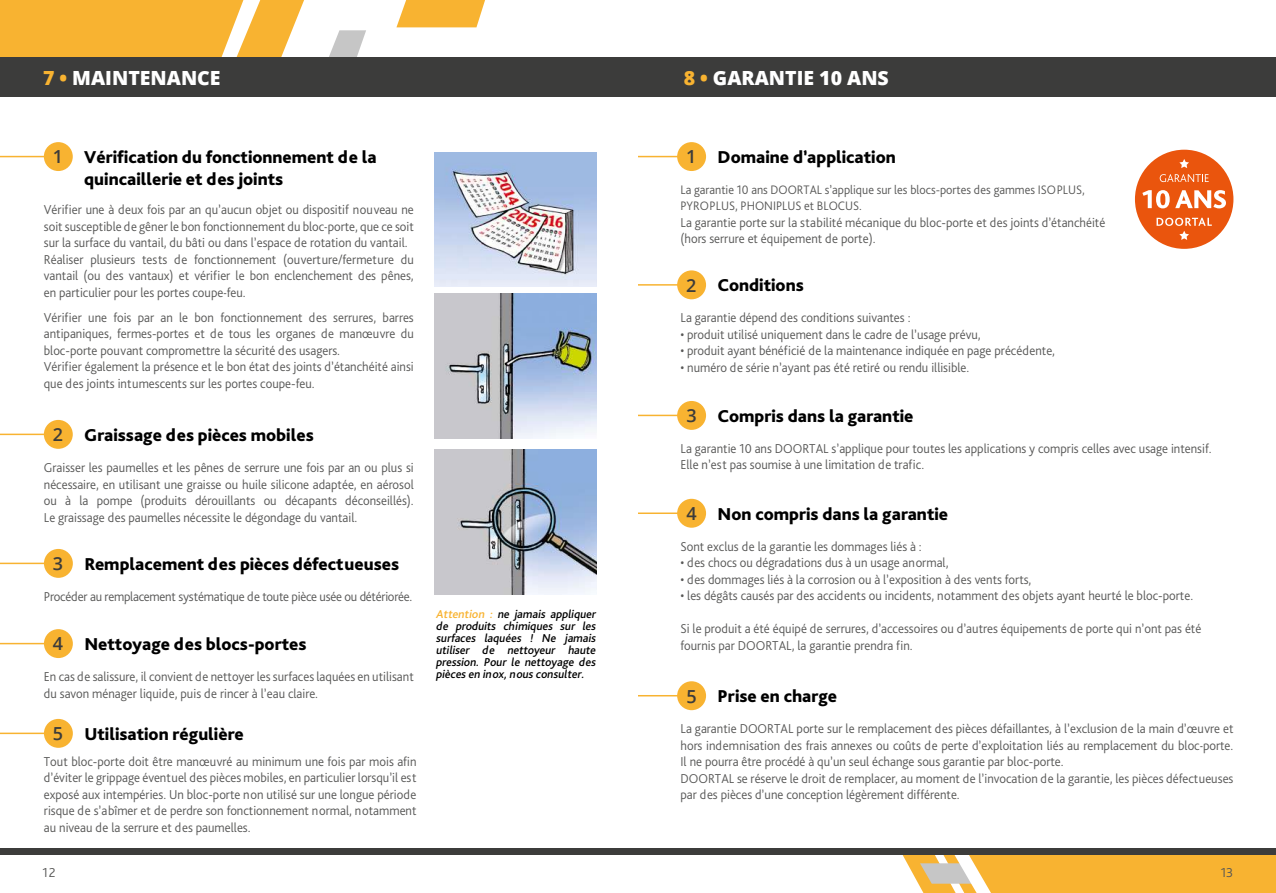
<style>
.page{position:relative;width:1276px;height:893px;background:#fff}
.page>*{position:absolute;margin:0;border:0;box-sizing:border-box;transform-origin:0 0}
.t1{font:800 19.5px "Open Sans";color:#fff}
.t2{font:800 18px/21.6px "Bliss Pro";color:#000}
.t3{font:600 18px "Open Sans";color:#3c3c3b}
.t4{font:300 13.5px/16.5px "Bliss Pro";color:#575756;scale:.95 1}
.t5{font:300 13.5px "Bliss Pro";letter-spacing:-.02em;color:#575756;scale:.95 1}
.t6{font:300 13.5px "Bliss Pro";color:#575756}
.t7{font:300 12.9px/16.5px "Bliss Pro";color:#575756;scale:.95 1}
.t8{font:italic 500 12px/12px "Bliss Pro";color:#000;text-align:justify}
.s1{color:#f8b331}
</style>
<div class="page">
<div style="left:1135px;top:150px;width:98px;height:99px;background:#ea550d;border-radius:50%"></div>
<svg style="left:1159px;top:174px;width:49px;height:8px"></svg>
<svg style="left:1142px;top:190px;width:27px;height:18px"></svg>
<svg style="left:1175px;top:190px;width:51px;height:18px"></svg>
<svg style="left:1179px;top:159px;width:10px;height:9px"></svg>
<svg style="left:1156px;top:218px;width:55px;height:22px"></svg>
<img style="left:435px;top:294px;width:161px;height:145px">
<img style="left:435px;top:450px;width:161px;height:145px">
<img style="left:435px;top:153px;width:161px;height:133px">
<hr style="left:0;top:156px;width:59px;height:1px;background:#f8b331">
<hr style="left:638px;top:156px;width:54px;height:1px;background:#f8b331">
<hr style="left:638px;top:284px;width:54px;height:2px;background:#f8b331">
<hr style="left:638px;top:415px;width:54px;height:1px;background:#f8b331">
<hr style="left:638px;top:512px;width:54px;height:2px;background:#f8b331">
<hr style="left:638px;top:695px;width:54px;height:1px;background:#f8b331">
<hr style="left:0;top:434px;width:59px;height:1px;background:#f8b331">
<hr style="left:0;top:563px;width:59px;height:1px;background:#f8b331">
<hr style="left:0;top:643px;width:59px;height:1px;background:#f8b331">
<hr style="left:0;top:733px;width:59px;height:1px;background:#f8b331">
<div style="left:44px;top:142px;width:29px;height:29px;background:#f8b331;border-radius:50%"></div>
<div style="left:677px;top:142px;width:29px;height:29px;background:#f8b331;border-radius:50%"></div>
<div style="left:677px;top:270px;width:29px;height:29px;background:#f8b331;border-radius:50%"></div>
<div style="left:677px;top:401px;width:29px;height:29px;background:#f8b331;border-radius:50%"></div>
<div style="left:677px;top:499px;width:29px;height:29px;background:#f8b331;border-radius:50%"></div>
<div style="left:677px;top:681px;width:29px;height:29px;background:#f8b331;border-radius:50%"></div>
<div style="left:44px;top:420px;width:29px;height:29px;background:#f8b331;border-radius:50%"></div>
<div style="left:44px;top:549px;width:29px;height:29px;background:#f8b331;border-radius:50%"></div>
<div style="left:44px;top:629px;width:29px;height:29px;background:#f8b331;border-radius:50%"></div>
<div style="left:44px;top:719px;width:29px;height:29px;background:#f8b331;border-radius:50%"></div>
<svg style="left:902px;top:855px;width:374px;height:38px;background:#f5ba49"></svg>
<svg style="left:0;top:0;width:304px;height:57px;background:#f8b942"></svg>
<svg style="left:329px;top:30px;width:37px;height:27px"></svg>
<svg style="left:396px;top:0;width:89px;height:27px;background:#f8bb47"></svg>
<div style="left:0;top:57px;width:638px;height:40px;background:#3c3c3b"></div>
<div style="left:638px;top:57px;width:638px;height:40px;background:#3c3c3b"></div>
<div style="left:0;top:848px;width:1276px;height:7px;background:#3c3c3b"></div>
<h1 class="t1" style="left:684px;top:63px;width:186px"><span class="s1">8</span> INTRODUCTION</h1>
<h1 class="t1" style="left:43px;top:63px;width:179px"><span class="s1">7 •</span> MAINTENANCE</h1>
<h1 class="t1" style="left:683px;top:63px;width:207px"><span class="s1">1 •</span> GARANTIE 10 ANS</h1>
<h2 class="t2" style="left:84px;top:146px;width:294px">Vérification du fonctionnement de la quincaillerie et des joints</h2>
<h2 class="t2" style="left:717px;top:146px;width:180px">Domaine d’application</h2>
<h2 class="t3" style="left:53px;top:145px;width:12px">1</h2>
<h2 class="t3" style="left:686px;top:145px;width:12px">1</h2>
<p class="t7" style="left:680px;top:181px;width:427px">La garantie 10 ans DOORTAL s’applique sur les blocs-portes des gammes ISOPLUS,<br>PYROPLUS, PHONIPLUS et BLOCUS.</p>
<p class="t4" style="left:680px;top:214px;width:448px">La garantie porte sur la stabilité mécanique du bloc-porte et des joints d’étanchéité (hors serrure et équipement de porte).</p>
<p class="t4" style="left:44px;top:201px;width:391px">Vérifier une à deux fois par an qu’aucun objet ou dispositif nouveau ne soit susceptible de gêner le bon fonctionnement du bloc-porte, que ce soit sur la surface du vantail, du bâti ou dans l’espace de rotation du vantail.<br>Réaliser plusieurs tests de fonctionnement (ouverture/fermeture du vantail (ou des vantaux) et vérifier le bon enclenchement des pênes, en particulier pour les portes coupe-feu.</p>
<p class="t4" style="left:44px;top:309px;width:391px">Vérifier une fois par an le bon fonctionnement des serrures, barres antipaniques, fermes-portes et de tous les organes de manœuvre du bloc-porte pouvant compromettre la sécurité des usagers.<br>Vérifier également la présence et le bon état des joints d’étanchéité ainsi que des joints intumescents sur les portes coupe-feu.</p>
<h2 class="t2" style="left:717px;top:274px;width:88px">Conditions</h2>
<h2 class="t3" style="left:686px;top:273px;width:12px">2</h2>
<p class="t4" style="left:680px;top:309px;width:244px">La garantie dépend des conditions suivantes :</p>
<p class="t4" style="left:680px;top:326px;width:317px">• produit utilisé uniquement dans le cadre de l’usage prévu,</p>
<p class="t4" style="left:680px;top:342px;width:396px">• produit ayant bénéficié de la maintenance indiquée en page précédente,</p>
<p class="t4" style="left:680px;top:359px;width:305px">• numéro de série n’ayant pas été retiré ou rendu illisible.</p>
<h2 class="t3" style="left:53px;top:422px;width:12px">2</h2>
<h2 class="t2" style="left:84px;top:424px;width:231px">Graissage des pièces mobiles</h2>
<p class="t4" style="left:44px;top:459px;width:391px;text-align:justify">Graisser les paumelles et les pênes de serrure une fois par an ou plus si nécessaire, en utilisant une graisse ou huile silicone adaptée, en aérosol ou à la pompe (produits dérouillants ou décapants déconseillés).<br>Le graissage des paumelles nécessite le dégondage du vantail.</p>
<h2 class="t3" style="left:53px;top:551px;width:12px">3</h2>
<h2 class="t2" style="left:84px;top:553px;width:316px">Remplacement des pièces défectueuses</h2>
<p class="t5" style="left:44px;top:588px;width:389px">Procéder au remplacement systématique de toute pièce usée ou détériorée.</p>
<h2 class="t3" style="left:53px;top:632px;width:12px">4</h2>
<h2 class="t2" style="left:84px;top:633px;width:224px">Nettoyage des blocs-portes</h2>
<p class="t4" style="left:44px;top:668px;width:391px">En cas de salissure, il convient de nettoyer les surfaces laquées en utilisant du savon ménager liquide, puis de rincer à l’eau claire.</p>
<h2 class="t3" style="left:53px;top:721px;width:12px">5</h2>
<h2 class="t2" style="left:84px;top:722px;width:161px">Utilisation régulière</h2>
<p class="t4" style="left:44px;top:753px;width:394px;text-align:justify">Tout bloc-porte doit être manœuvré au minimum une fois par mois afin d’éviter le grippage éventuel des pièces mobiles, en particulier lorsqu’il est exposé aux intempéries. Un bloc-porte non utilisé sur une longue période risque de s’abîmer et de perdre son fonctionnement normal, notamment au niveau de la serrure et des paumelles.</p>
<p class="t6" style="left:43px;top:864px;width:15px">12</p>
<p class="t8" style="left:436px;top:608px;width:163px"><span class="s1">Attention :</span> ne jamais appliquer de produits chimiques sur les surfaces laquées ! Ne jamais utiliser de nettoyeur haute pression. Pour le nettoyage des pièces en inox,nous consulter.</p>
<h2 class="t3" style="left:686px;top:403px;width:12px">3</h2>
<h2 class="t2" style="left:717px;top:405px;width:197px">Compris dans la garantie</h2>
<p class="t4" style="left:680px;top:440px;width:561px">La garantie 10 ans DOORTAL s’applique pour toutes les applications y compris celles avec usage intensif.<br>Elle n’est pas soumise à une limitation de trafic.</p>
<h2 class="t3" style="left:686px;top:501px;width:12px">4</h2>
<h2 class="t2" style="left:717px;top:502px;width:232px">Non compris dans la garantie</h2>
<p class="t4" style="left:680px;top:538px;width:255px">Sont exclus de la garantie les dommages liés à :</p>
<p class="t4" style="left:680px;top:554px;width:284px">• des chocs ou dégradations dus à un usage anormal,</p>
<p class="t4" style="left:680px;top:571px;width:371px">• des dommages liés à la corrosion ou à l’exposition à des vents forts,</p>
<p class="t4" style="left:680px;top:587px;width:541px">• les dégâts causés par des accidents ou incidents, notamment des objets ayant heurté le bloc-porte.</p>
<p class="t4" style="left:680px;top:620px;width:550px">Si le produit a été équipé de serrures, d’accessoires ou d’autres équipements de porte qui n’ont pas été fournis par DOORTAL, la garantie prendra fin.</p>
<h2 class="t3" style="left:686px;top:684px;width:12px">5</h2>
<h2 class="t2" style="left:717px;top:685px;width:121px">Prise en charge</h2>
<p class="t4" style="left:680px;top:720px;width:583px">La garantie DOORTAL porte sur le remplacement des pièces défaillantes, à l’exclusion de la main d’œuvre et hors indemnisation des frais annexes ou coûts de perte d’exploitation liés au remplacement du bloc-porte.<br>Il ne pourra être procédé à qu’un seul échange sous garantie par bloc-porte.<br>DOORTAL se réserve le droit de remplacer, au moment de l’invocation de la garantie, les pièces défectueuses par des pièces d’une conception légèrement différente.</p>
<p class="t6" style="left:1220px;top:864px;width:14px">13</p>
</div>
